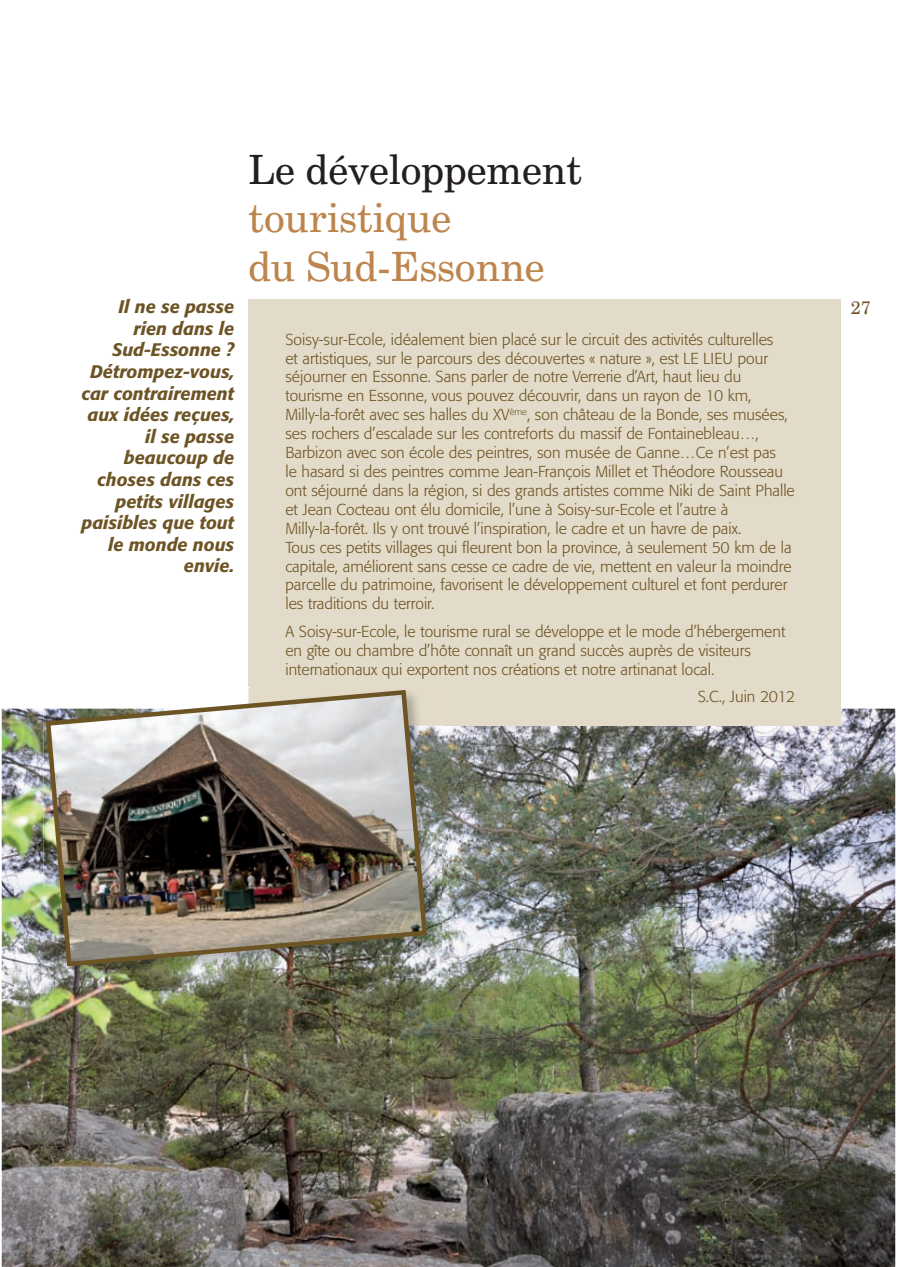
<style>
.page{position:relative;width:897px;height:1267px;background:#fff}
.page>*{position:absolute;margin:0;border:0;box-sizing:border-box;transform-origin:0 0}
.t1{font:40.35px/48.3px "Century Schoolbook BT";color:#bd854d}
.t2{font:40.35px "Century Schoolbook BT";color:#231f20}
.t3{font:italic 500 18px/21.6px "Formata";color:#6d5425;text-align:right}
.t4{font:18px "Century Schoolbook BT";color:#6d5425}
.t5{font:300 15.75px/18.9px "Formata";color:#6d5425}
</style>
<div class="page">
<img style="left:2px;top:708px;width:893px;height:558px">
<div style="left:248px;top:299px;width:593px;height:426px;background:#e3dbc9"></div>
<img style="left:43px;top:968px;width:249px;height:12px">
<img style="left:292px;top:725px;width:149px;height:255px">
<img style="left:43px;top:687px;width:386px;height:281px">
<p class="t3" style="left:81px;top:296px;width:154px">Il ne se passe rien dans le<br>Sud-Essonne ?<br>Détrompez-vous, car contrairement aux idées reçues, il se passe beaucoup de choses dans ces petits villages paisibles que tout le monde nous envie.</p>
<h1 class="t2" style="left:248px;top:144px;width:335px">Le développement</h1>
<h1 class="t1" style="left:248px;top:193px;width:297px">touristique<br>du Sud-Essonne</h1>
<p class="t5" style="left:285px;top:330px;width:511px">Soisy-sur-Ecole, idéalement bien placé sur le circuit des activités culturelles<br>et artistiques, sur le parcours des découvertes « nature », est LE LIEU pour séjourner en Essonne. Sans parler de notre Verrerie d’Art, haut lieu du tourisme en Essonne, vous pouvez découvrir, dans un rayon de 10 km, Milly-la-forêt avec ses halles du XV<sup>ème</sup>, son château de la Bonde, ses musées, ses rochers d’escalade sur les contreforts du massif de Fontainebleau…, Barbizon avec son école des peintres, son musée de Ganne…Ce n’est pas<br>le hasard si des peintres comme Jean-François Millet et Théodore Rousseau ont séjourné dans la région, si des grands artistes comme Niki de Saint Phalle et Jean Cocteau ont élu domicile, l’une à Soisy-sur-Ecole et l’autre à Milly-la-forêt. Ils y ont trouvé l’inspiration, le cadre et un havre de paix.<br>Tous ces petits villages qui fleurent bon la province, à seulement 50 km de la capitale, améliorent sans cesse ce cadre de vie, mettent en valeur la moindre parcelle du patrimoine, favorisent le développement culturel et font perdurer les traditions du terroir.</p>
<p class="t5" style="left:285px;top:622px;width:501px">A Soisy-sur-Ecole, le tourisme rural se développe et le mode d’hébergement en gîte ou chambre d’hôte connaît un grand succès auprès de visiteurs internationaux qui exportent nos créations et notre artinanat local.</p>
<p class="t5" style="left:697px;top:687px;width:99px">S.C., Juin 2012</p>
<p class="t4" style="left:850px;top:296px;width:21px">27</p>
</div>
